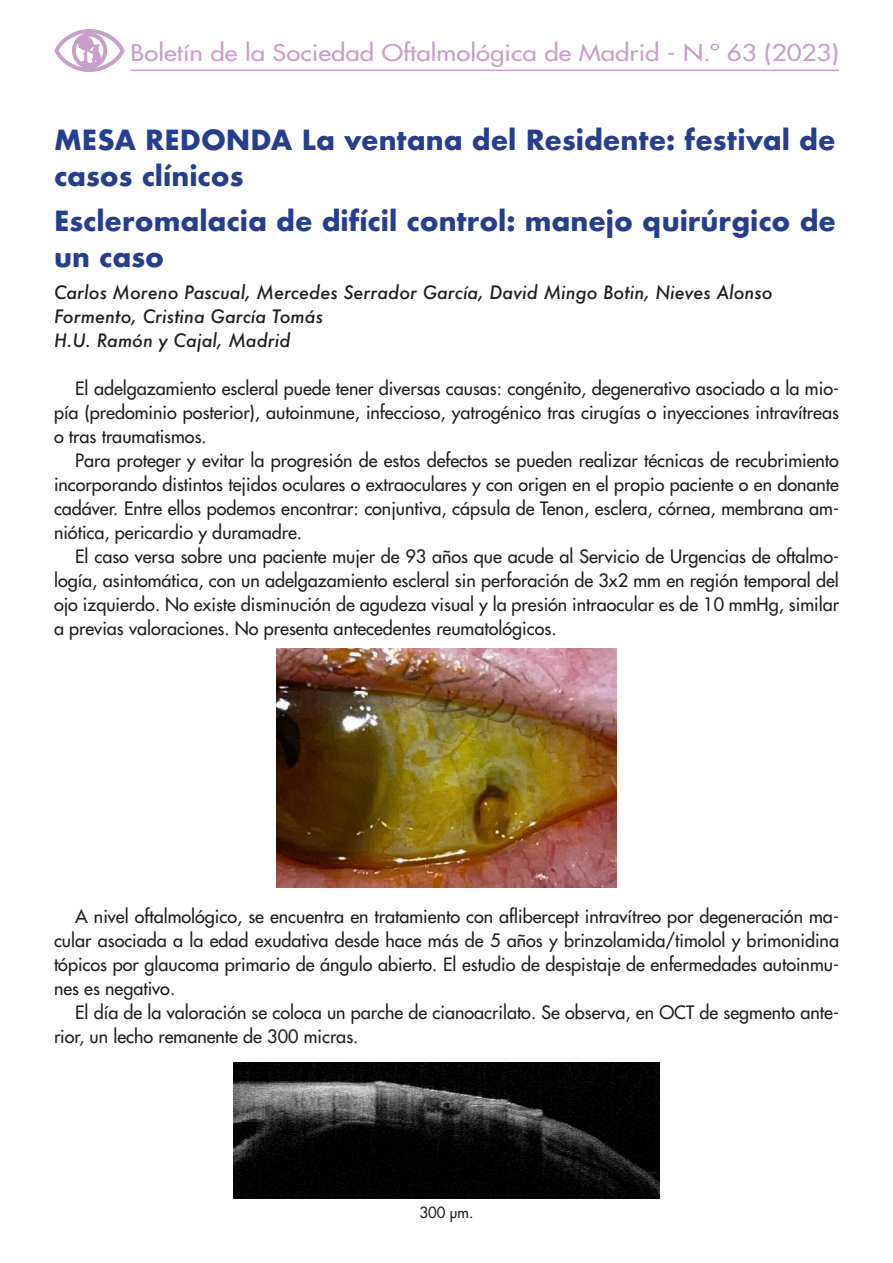
<style>
.page{position:relative;width:893px;height:1263px;background:#fff}
.page>*{position:absolute;margin:0;border:0;box-sizing:border-box;transform-origin:0 0}
._01-TITULO{font:700 27px/36px "Futura";color:#253f8e}
.t1{font:500 22.5px "Futura Std";color:#c7a0c9;scale:1.15 1}
._05-TEXTO{font:500 18px/24px "Futura Std";color:#231f20;text-align:justify}
._02-AUTOR{font:italic 500 18px/24px "Futura";color:#231f20}
._07-pie_de_foto{font:500 15px "Futura Std";color:#231f20}
</style>
<div class="page">
<img style="left:54px;top:29px;width:71px;height:42px">
<hr style="left:131px;top:70px;width:708px;height:1px;background:#c7a0c9">
<img style="left:276px;top:648px;width:341px;height:240px">
<img style="left:234px;top:1062px;width:425px;height:137px">
<p class="t1" style="left:131px;top:39px;width:618px">Boletín de la Sociedad Oftalmológica de Madrid - N.º 63 (2023)</p>
<p class="_01-TITULO" style="left:54px;top:122px;width:783px">MESA REDONDA La ventana del Residente: festival de casos clínicos</p>
<p class="_01-TITULO" style="left:54px;top:202px;width:784px">Escleromalacia de difícil control: manejo quirúrgico de un caso</p>
<p class="_02-AUTOR" style="left:54px;top:280px;width:720px">Carlos Moreno Pascual, Mercedes Serrador García, David Mingo Botin, Nieves Alonso<br>Formento, Cristina García Tomás<br>H.U. Ramón y Cajal, Madrid</p>
<p class="_05-TEXTO" style="left:54px;top:376px;width:786px;text-indent:21px">El adelgazamiento escleral puede tener diversas causas: congénito, degenerativo asociado a la mio&shy;pía (predominio posterior), autoinmune, infeccioso, yatrogénico tras cirugías o inyecciones intravítreas o tras traumatismos.</p>
<p class="_05-TEXTO" style="left:54px;top:448px;width:786px;text-indent:21px">Para proteger y evitar la progresión de estos defectos se pueden realizar técnicas de recubrimiento incorporando distintos tejidos oculares o extraoculares y con origen en el propio paciente o en donante cadáver. Entre ellos podemos encontrar: conjuntiva, cápsula de Tenon, esclera, córnea, membrana am&shy;niótica, pericardio y duramadre.</p>
<p class="_05-TEXTO" style="left:54px;top:544px;width:786px;text-indent:21px">El caso versa sobre una paciente mujer de 93 años que acude al Servicio de Urgencias de oftalmo&shy;logía, asintomática, con un adelgazamiento escleral sin perforación de 3x2 mm en región temporal del ojo izquierdo. No existe disminución de agudeza visual y la presión intraocular es de 10 mmHg, similar a previas valoraciones. No presenta antecedentes reumatológicos.</p>
<p class="_05-TEXTO" style="left:54px;top:904px;width:786px;text-indent:21px">A nivel oftalmológico, se encuentra en tratamiento con aflibercept intravítreo por degeneración ma&shy;cular asociada a la edad exudativa desde hace más de 5 años y brinzolamida/timolol y brimonidina tópicos por glaucoma primario de ángulo abierto. El estudio de despistaje de enfermedades autoinmu&shy;nes es negativo.</p>
<p class="_05-TEXTO" style="left:54px;top:1000px;width:786px;text-indent:21px">El día de la valoración se coloca un parche de cianoacrilato. Se observa, en OCT de segmento ante&shy;rior, un lecho remanente de 300 micras.</p>
<p class="_07-pie_de_foto" style="left:420px;top:1203px;width:55px">300 µm.</p>
</div>
